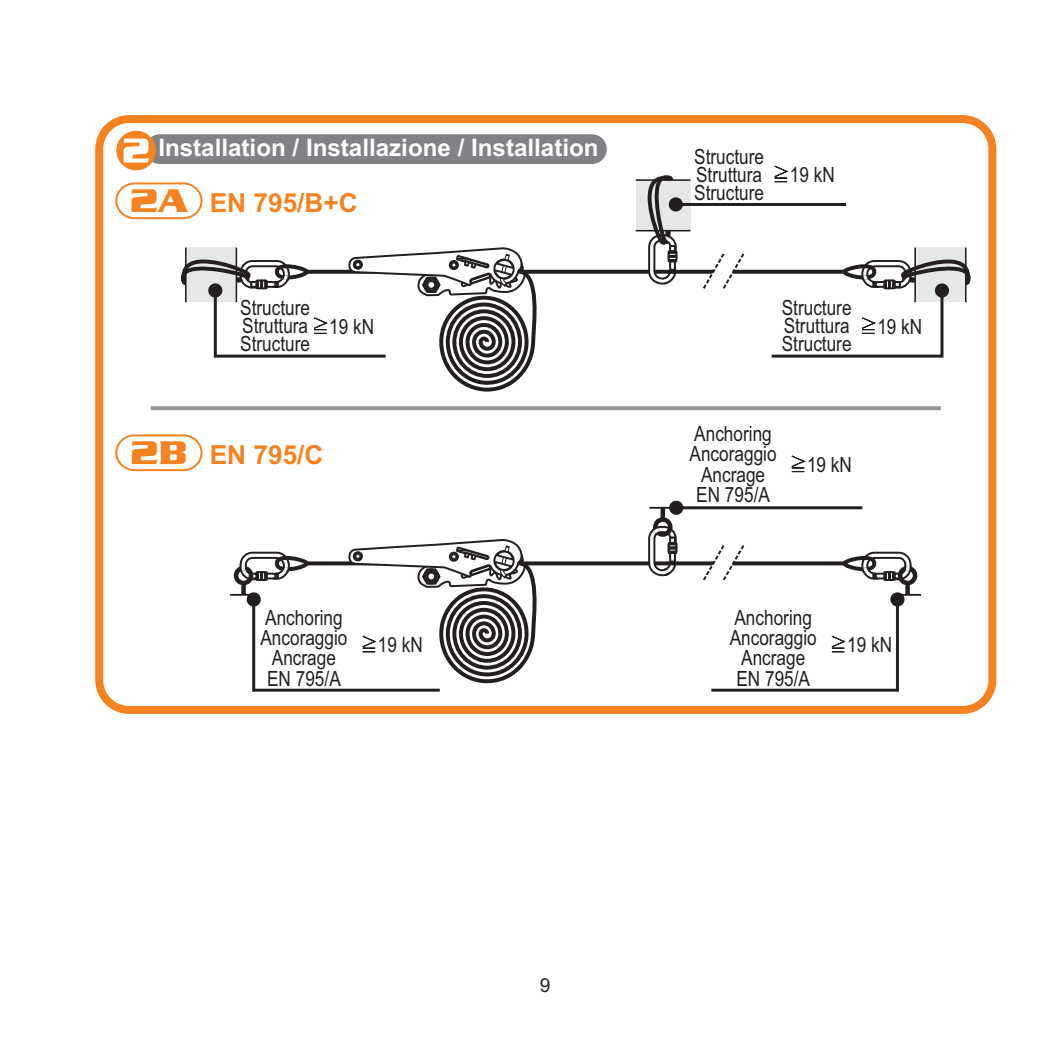
<style>
.page{position:relative;width:1042px;height:1042px;background:#fff}
.page>*{position:absolute;margin:0;border:0;box-sizing:border-box;transform-origin:0 0}
.t1{font:700 33.95px "Serpentine D";color:#f58220;scale:1.06 1}
.t2{font:700 26.25px "Arial";color:#f58220}
.t3{font:700 24.15px "Arial";color:#fff}
.t4{font:21px/20.3px "Arial Narrow";color:#231f20;text-align:center}
.t5{font:19.25px "Arial";color:#231f20}
.s1{font-family:"Symath"}
</style>
<div class="page">
<div style="left:95px;top:115px;width:901px;height:599px;border:8px solid #f58220;border-radius:30px"></div>
<svg style="left:541px;top:270px;width:97px;height:4px"></svg>
<svg style="left:541px;top:561px;width:106px;height:4px"></svg>
<svg style="left:678px;top:561px;width:162px;height:4px"></svg>
<svg style="left:700px;top:545px;width:46px;height:36px"></svg>
<div style="left:636px;top:180px;width:54px;height:51px;background:#e6e7e9"></div>
<hr style="left:636px;top:230px;width:54px;height:1px;background:#231f20">
<hr style="left:636px;top:179px;width:54px;height:2px;background:#231f20">
<div style="left:145px;top:134px;width:462px;height:30px;background:#808285;border-radius:15px"></div>
<div style="left:116px;top:131px;width:40px;height:39px;background:#f58220;border-radius:50%"></div>
<svg style="left:124px;top:139px;width:25px;height:24px"></svg>
<div style="left:115px;top:182px;width:87px;height:37px;background:#fff;border:2px solid #f58220;border-radius:18px"></div>
<div style="left:115px;top:434px;width:87px;height:37px;background:#fff;border:2px solid #f58220;border-radius:18px"></div>
<svg style="left:638px;top:176px;width:332px;height:182px"></svg>
<svg style="left:181px;top:182px;width:360px;height:210px"></svg>
<svg style="left:711px;top:592px;width:193px;height:99px"></svg>
<svg style="left:669px;top:501px;width:193px;height:14px"></svg>
<svg style="left:151px;top:406px;width:790px;height:4px;background:#999b9e"></svg>
<div style="left:234px;top:566px;width:19px;height:19px;border:5px solid #231f20;border-radius:50%"></div>
<hr style="left:230px;top:594px;width:27px;height:2px;background:#231f20">
<div style="left:898px;top:566px;width:19px;height:19px;border:5px solid #231f20;border-radius:50%"></div>
<div style="left:905px;top:583px;width:5px;height:12px;background:#231f20"></div>
<hr style="left:894px;top:594px;width:27px;height:2px;background:#231f20">
<div style="left:653px;top:517px;width:19px;height:20px;border:5px solid #231f20;border-radius:50%"></div>
<div style="left:660px;top:508px;width:5px;height:11px;background:#231f20"></div>
<hr style="left:649px;top:507px;width:27px;height:2px;background:#231f20">
<svg style="left:238px;top:539px;width:303px;height:152px"></svg>
<svg style="left:840px;top:551px;width:73px;height:31px"></svg>
<svg style="left:647px;top:524px;width:31px;height:53px"></svg>
<p class="t3" style="left:158px;top:139px;width:442px">Installation / Installazione / Installation</p>
<h1 class="t1" style="left:129px;top:185px;width:57px">2A</h1>
<p class="t2" style="left:210px;top:193px;width:150px">EN 795/B+C</p>
<p class="t4" style="left:240px;top:301px;width:136px;line-height:17.8px;text-align:left">Structure<br>Struttura<span class="s1">P</span>19 kN<br>Structure</p>
<h1 class="t1" style="left:130px;top:436px;width:56px">2B</h1>
<p class="t2" style="left:210px;top:445px;width:115px">EN 795/C</p>
<p class="t4" style="left:694px;top:149px;width:71px;line-height:17.8px;text-align:justify">Structure Struttura Structure</p>
<p class="t4" style="left:772px;top:166px;width:64px"><span class="s1">P</span>19 kN</p>
<p class="t4" style="left:782px;top:301px;width:71px;line-height:17.8px;text-align:justify">Structure Struttura Structure</p>
<p class="t4" style="left:859px;top:318px;width:64px"><span class="s1">P</span>19 kN</p>
<p class="t4" style="left:689px;top:425px;width:89px">Anchoring<br>Ancoraggio<br>Ancrage<br>EN 795/A</p>
<p class="t4" style="left:789px;top:456px;width:64px"><span class="s1">P</span>19 kN</p>
<p class="t4" style="left:260px;top:609px;width:89px">Anchoring<br>Ancoraggio<br>Ancrage<br>EN 795/A</p>
<p class="t4" style="left:730px;top:609px;width:89px">Anchoring<br>Ancoraggio<br>Ancrage<br>EN 795/A</p>
<p class="t4" style="left:360px;top:636px;width:64px"><span class="s1">P</span>19 kN</p>
<p class="t4" style="left:829px;top:636px;width:64px"><span class="s1">P</span>19 kN</p>
<p class="t5" style="left:540px;top:978px;width:12px">9</p>
</div>
